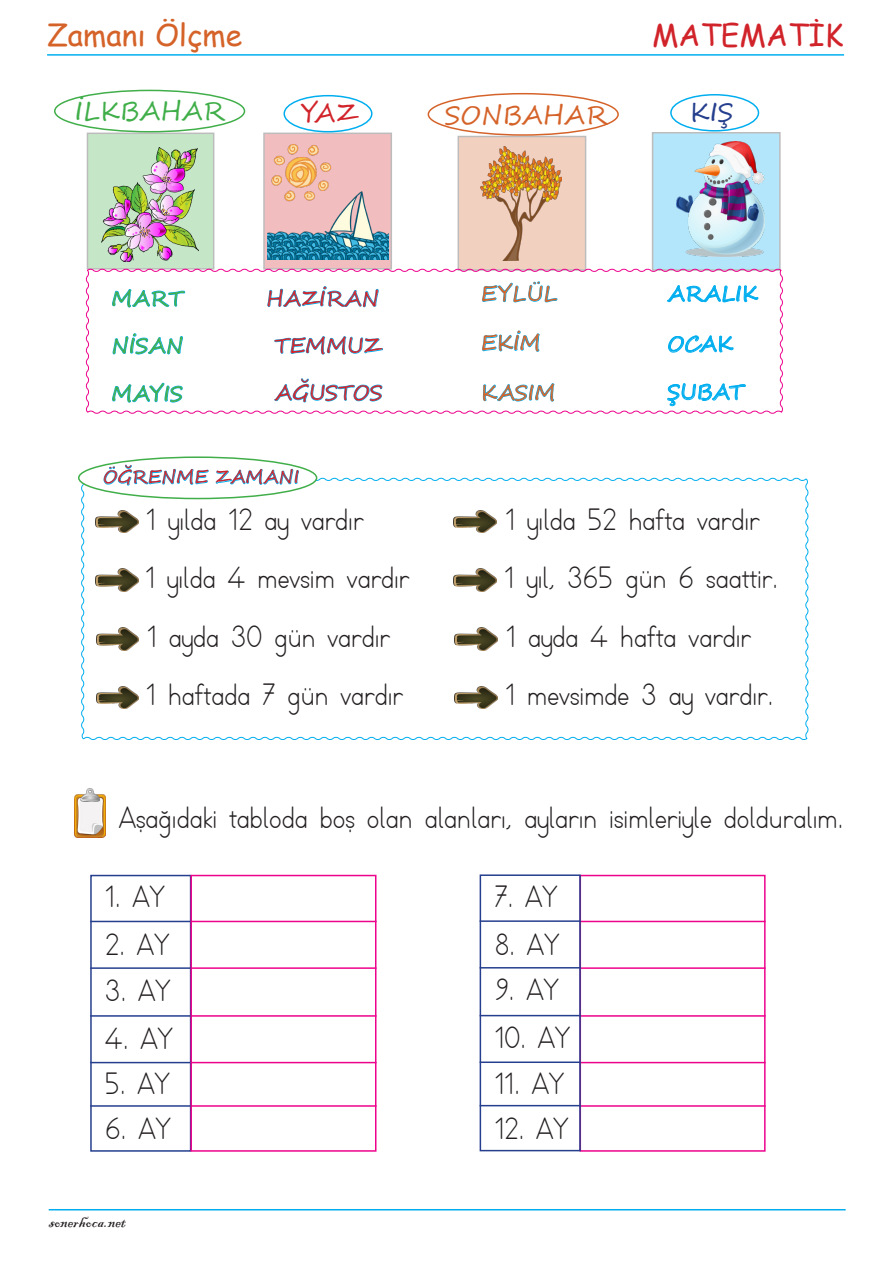
<style>
.page{position:relative;width:893px;height:1263px;background:#fff}
.page>*{position:absolute;margin:0;border:0;box-sizing:border-box;transform-origin:0 0}
.t1{font:30px "TTKB Dik Temel Abece";color:#231f20}
.t2{font:30px "Comic Sans MS";color:#d56329}
.t3{font:30px "Comic Sans MS";color:#d1232a}
.t4{font:25.5px "Segoe Script";color:#40ae49}
.t5{font:25.5px "Segoe Script";color:#d56329}
.t6{font:25.5px "Segoe Script";color:#d1232a}
.t7{font:25.5px "Segoe Script";color:#253f8e}
.t8{font:21px "Segoe Script";color:#d1232a}
.t9{font:21px "Segoe Script";color:#00aeef}
.t10{font:21px "Segoe Script";color:#40ae49}
.t11{font:21px "Segoe Script";color:#d56329}
.t12{font:18px "Segoe Script";color:#d1232a}
.t13{font:18px "Blackadder ITC";color:#231f20}
</style>
<div class="page">
<div style="left:458px;top:136px;width:128px;height:134px;background:#f2d0bf"></div>
<div style="left:653px;top:133px;width:127px;height:137px;background:#b3e6fa"></div>
<div style="left:264px;top:133px;width:127px;height:136px;background:#f1bdbf"></div>
<div style="left:87px;top:133px;width:127px;height:136px;background:#c6e6c8"></div>
<div style="left:670px;top:94px;width:89px;height:38px;border:2px solid #00aeef;border-radius:50%"></div>
<div style="left:283px;top:95px;width:89px;height:37px;border:2px solid #00aeef;border-radius:50%"></div>
<div style="left:428px;top:93px;width:191px;height:43px;border:2px solid #d56329;border-radius:50%"></div>
<div style="left:54px;top:90px;width:191px;height:42px;border:2px solid #40ae49;border-radius:50%"></div>
<img style="left:481px;top:146px;width:80px;height:114px">
<img style="left:101px;top:148px;width:97px;height:114px">
<img style="left:676px;top:141px;width:88px;height:116px">
<img style="left:268px;top:144px;width:120px;height:116px">
<svg style="left:85px;top:268px;width:698px;height:146px"></svg>
<svg style="left:80px;top:477px;width:729px;height:263px"></svg>
<img style="left:95px;top:510px;width:43px;height:23px">
<img style="left:96px;top:627px;width:43px;height:23px">
<img style="left:454px;top:510px;width:43px;height:23px">
<img style="left:455px;top:627px;width:42px;height:23px">
<img style="left:95px;top:569px;width:43px;height:23px">
<img style="left:96px;top:686px;width:43px;height:23px">
<img style="left:75px;top:789px;width:31px;height:49px">
<img style="left:454px;top:569px;width:43px;height:23px">
<img style="left:455px;top:686px;width:42px;height:23px">
<hr style="left:47px;top:54px;width:797px;height:2px;background:#00aeef">
<div style="left:90px;top:875px;width:101px;height:277px;border:2px solid #253f8e"></div>
<div style="left:190px;top:875px;width:186px;height:277px;border:2px solid #ed028c"></div>
<div style="left:580px;top:875px;width:186px;height:277px;border:2px solid #ed028c"></div>
<hr style="left:90px;top:921px;width:101px;height:1px;background:#253f8e">
<hr style="left:190px;top:921px;width:186px;height:1px;background:#ed028c">
<hr style="left:580px;top:921px;width:186px;height:1px;background:#ed028c">
<hr style="left:90px;top:1015px;width:101px;height:2px;background:#253f8e">
<hr style="left:190px;top:1015px;width:186px;height:2px;background:#ed028c">
<hr style="left:580px;top:1015px;width:186px;height:2px;background:#ed028c">
<hr style="left:90px;top:967px;width:101px;height:2px;background:#253f8e">
<hr style="left:190px;top:967px;width:186px;height:2px;background:#ed028c">
<hr style="left:580px;top:967px;width:186px;height:2px;background:#ed028c">
<hr style="left:90px;top:1062px;width:101px;height:1px;background:#253f8e">
<hr style="left:190px;top:1062px;width:186px;height:1px;background:#ed028c">
<hr style="left:580px;top:1062px;width:186px;height:1px;background:#ed028c">
<hr style="left:90px;top:1105px;width:101px;height:2px;background:#253f8e">
<hr style="left:190px;top:1105px;width:186px;height:2px;background:#ed028c">
<hr style="left:580px;top:1105px;width:186px;height:2px;background:#ed028c">
<div style="left:480px;top:874px;width:101px;height:277px;border:2px solid #253f8e"></div>
<hr style="left:480px;top:920px;width:101px;height:2px;background:#253f8e">
<hr style="left:480px;top:1015px;width:101px;height:1px;background:#253f8e">
<hr style="left:480px;top:967px;width:101px;height:1px;background:#253f8e">
<hr style="left:480px;top:1061px;width:101px;height:2px;background:#253f8e">
<hr style="left:480px;top:1105px;width:101px;height:1px;background:#253f8e">
<div style="left:79px;top:457px;width:238px;height:41px;background:#fff;border-radius:50%"></div>
<div style="left:78px;top:456px;width:239px;height:43px;border:2px solid #40ae49;border-radius:50%"></div>
<svg style="left:103px;top:463px;width:106px;height:26px"></svg>
<svg style="left:215px;top:463px;width:84px;height:33px"></svg>
<hr style="left:49px;top:1209px;width:797px;height:1px;background:#00aeef">
<p class="t2" style="left:47px;top:13px;width:197px">Zamanı Ölçme</p>
<p class="t3" style="left:652px;top:13px;width:193px">MATEMATİK</p>
<p class="t4" style="left:75px;top:90px;width:152px">İLKBAHAR</p>
<p class="t6" style="left:300px;top:92px;width:59px">YAZ</p>
<p class="t5" style="left:445px;top:94px;width:164px">SONBAHAR</p>
<p class="t7" style="left:690px;top:91px;width:45px">KIŞ</p>
<p class="t10" style="left:111px;top:281px;width:73px">MART</p>
<p class="t8" style="left:266px;top:281px;width:115px">HAZİRAN</p>
<p class="t11" style="left:481px;top:277px;width:78px">EYLÜL</p>
<p class="t9" style="left:667px;top:277px;width:92px">ARALIK</p>
<p class="t10" style="left:111px;top:329px;width:74px">NİSAN</p>
<p class="t8" style="left:275px;top:329px;width:108px">TEMMUZ</p>
<p class="t11" style="left:481px;top:326px;width:61px">EKİM</p>
<p class="t9" style="left:667px;top:327px;width:67px">OCAK</p>
<p class="t10" style="left:111px;top:377px;width:73px">MAYIS</p>
<p class="t8" style="left:275px;top:376px;width:109px">AĞUSTOS</p>
<p class="t11" style="left:481px;top:376px;width:76px">KASIM</p>
<p class="t9" style="left:667px;top:375px;width:78px">ŞUBAT</p>
<p class="t12" style="left:103px;top:462px;width:198px">ÖĞRENME ZAMANI</p>
<p class="t1" style="left:146px;top:502px;width:219px">1 yılda 12 ay vardır</p>
<p class="t1" style="left:505px;top:502px;width:256px">1 yılda 52 hafta vardır</p>
<p class="t1" style="left:145px;top:559px;width:266px">1 yılda 4 mevsim vardır</p>
<p class="t1" style="left:505px;top:559px;width:275px">1 yıl, 365 gün 6 saattir.</p>
<p class="t1" style="left:147px;top:619px;width:245px">1 ayda 30 gün vardır</p>
<p class="t1" style="left:506px;top:619px;width:246px">1 ayda 4 hafta vardır</p>
<p class="t1" style="left:146px;top:676px;width:258px">1 haftada 7 gün vardır</p>
<p class="t1" style="left:505px;top:676px;width:269px">1 mevsimde 3 ay vardır.</p>
<p class="t1" style="left:119px;top:799px;width:726px">Aşağıdaki tabloda boş olan alanları, ayların isimleriyle dolduralım.</p>
<p class="t1" style="left:105px;top:879px;width:61px">1. AY</p>
<p class="t1" style="left:105px;top:926px;width:65px">2. AY</p>
<p class="t1" style="left:105px;top:972px;width:67px">3. AY</p>
<p class="t1" style="left:105px;top:1020px;width:69px">4. AY</p>
<p class="t1" style="left:105px;top:1066px;width:66px">5. AY</p>
<p class="t1" style="left:105px;top:1111px;width:67px">6. AY</p>
<p class="t13" style="left:49px;top:1210px;width:79px">sonerhoca.net</p>
<p class="t1" style="left:495px;top:878px;width:64px">7. AY</p>
<p class="t1" style="left:495px;top:926px;width:66px">8. AY</p>
<p class="t1" style="left:495px;top:972px;width:65px">9. AY</p>
<p class="t1" style="left:495px;top:1019px;width:77px">10. AY</p>
<p class="t1" style="left:495px;top:1065px;width:71px">11. AY</p>
<p class="t1" style="left:495px;top:1110px;width:75px">12. AY</p>
</div>
